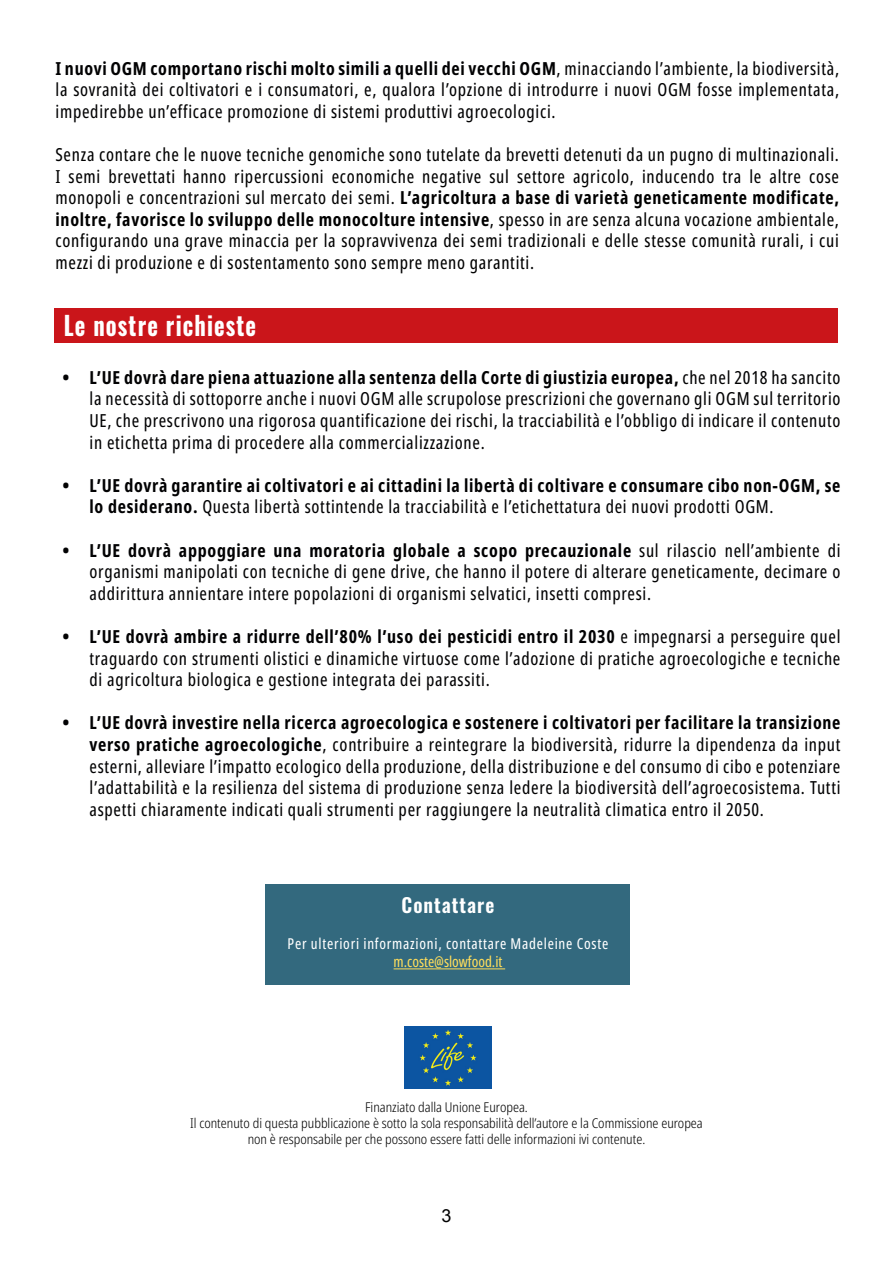
<style>
.page{position:relative;width:893px;height:1263px;background:#fff}
.page>*{position:absolute;margin:0;border:0;box-sizing:border-box;transform-origin:0 0}
.t1{font:700 26.1px "Oswald";letter-spacing:.05em;color:#fff;scale:.86 1}
.t2{font:600 19.5px "Oswald";letter-spacing:.05em;color:#fff}
.t3{font:extra-condensed 18px/21.6px "Noto Sans";letter-spacing:.04em;color:#020203;text-align:justify}
.t4{font:extra-condensed 18px/21.6px "Noto Sans";letter-spacing:.04em;color:#000;text-align:justify}
.t5{font:700 extra-condensed 18px/21.6px "Noto Sans";letter-spacing:.04em;color:#020203}
.t6{font:18px "Arial";color:#000}
.t7{font:extra-condensed 15px "Noto Sans";letter-spacing:.05em;color:#fff}
.t8{font:extra-condensed 15px "Noto Sans";color:#fedd5b}
.t9{font:300 condensed 13.5px/16.2px "Noto Sans";color:#000;text-align:center}
.s1{font-weight:700}
.s2{font-weight:400}
</style>
<div class="page">
<div style="left:54px;top:308px;width:783px;height:35px;background:#ca151a"></div>
<img style="left:405px;top:1026px;width:86px;height:63px">
<div style="left:266px;top:884px;width:364px;height:101px;background:#33697e"></div>
<hr style="left:394px;top:968px;width:111px;height:1px;background:#fedd5b">
<p class="t3" style="left:56px;top:58px;width:785px"><span class="s1">I nuovi OGM comportano rischi molto simili a quelli dei vecchi OGM</span>, minacciando l’ambiente, la biodiversità, la sovranità dei coltivatori e i consumatori, e, qualora l’opzione di introdurre i nuovi OGM fosse implementata, impedirebbe un’efficace promozione di sistemi produttivi agroecologici.</p>
<p class="t4" style="left:56px;top:144px;width:785px">Senza contare che le nuove tecniche genomiche sono tutelate da brevetti detenuti da un pugno di multinazionali.<br>I semi brevettati hanno ripercussioni economiche negative sul settore agricolo, inducendo tra le altre cose monopoli e concentrazioni sul mercato dei semi. <span class="s1">L’agricoltura a base di varietà geneticamente modificate, inoltre, favorisce lo sviluppo delle monocolture intensive</span>, spesso in are senza alcuna vocazione ambientale, configurando una grave minaccia per la sopravvivenza dei semi tradizionali e delle stesse comunità rurali, i cui mezzi di produzione e di sostentamento sono sempre meno garantiti.</p>
<h1 class="t1" style="left:64px;top:312px;width:225px">Le nostre richieste</h1>
<p class="t3" style="left:90px;top:367px;width:752px;text-indent:-27px"><span class="s1">• L’UE dovrà dare piena attuazione alla sentenza della Corte di giustizia europea,</span> che nel 2018 ha sancito la necessità di sottoporre anche i nuovi OGM alle scrupolose prescrizioni che governano gli OGM sul territorio UE, che prescrivono una rigorosa quantificazione dei rischi, la tracciabilità e l’obbligo di indicare il contenuto in etichetta prima di procedere alla commercializzazione.</p>
<p class="t5" style="left:90px;top:475px;width:752px;text-indent:-27px">• L’UE dovrà garantire ai coltivatori e ai cittadini la libertà di coltivare e consumare cibo non-OGM, se lo desiderano. <span class="s2">Questa libertà sottintende la tracciabilità e l’etichettatura dei nuovi prodotti OGM.</span></p>
<p class="t3" style="left:90px;top:540px;width:752px;text-indent:-27px"><span class="s1">• L’UE dovrà appoggiare una moratoria globale a scopo precauzionale</span> sul rilascio nell’ambiente di organismi manipolati con tecniche di gene drive, che hanno il potere di alterare geneticamente, decimare o addirittura annientare intere popolazioni di organismi selvatici, insetti compresi.</p>
<p class="t3" style="left:90px;top:626px;width:752px;text-indent:-27px"><span class="s1">• L’UE dovrà ambire a ridurre dell’80% l’uso dei pesticidi entro il 2030</span> e impegnarsi a perseguire quel traguardo con strumenti olistici e dinamiche virtuose come l’adozione di pratiche agroecologiche e tecniche di agricoltura biologica e gestione integrata dei parassiti.</p>
<p class="t3" style="left:90px;top:713px;width:752px;text-indent:-27px"><span class="s1">• L’UE dovrà investire nella ricerca agroecologica e sostenere i coltivatori per facilitare la transizione verso pratiche agroecologiche</span>, contribuire a reintegrare la biodiversità, ridurre la dipendenza da input esterni, alleviare l’impatto ecologico della produzione, della distribuzione e del consumo di cibo e potenziare l’adattabilità e la resilienza del sistema di produzione senza ledere la biodiversità dell’agroecosistema. Tutti aspetti chiaramente indicati quali strumenti per raggiungere la neutralità climatica entro il 2050.</p>
<p class="t2" style="left:402px;top:895px;width:94px">Contattare</p>
<p class="t7" style="left:288px;top:933px;width:322px">Per ulteriori informazioni, contattare Madeleine Coste</p>
<p class="t8" style="left:394px;top:951px;width:110px">m.coste@slowfood.it</p>
<p class="t9" style="left:190px;top:1099px;width:514px">Finanziato dalla Unione Europea.<br>Il contenuto di questa pubblicazione è sotto la sola responsabilità dell’autore e la Commissione europea non è responsabile per che possono essere fatti delle informazioni ivi contenute.</p>
<p class="t6" style="left:441px;top:1204px;width:12px">3</p>
</div>
